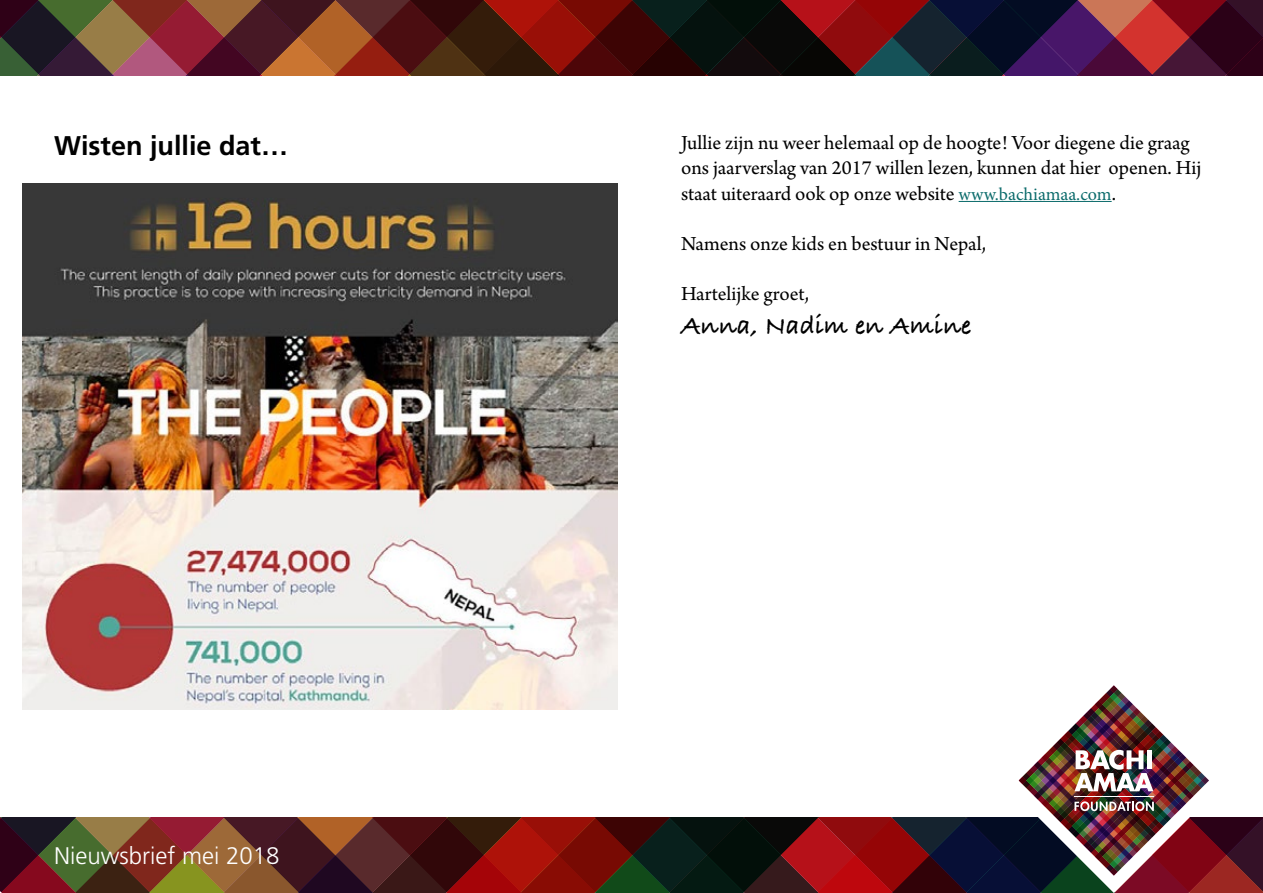
<style>
.page{position:relative;width:1263px;height:893px;background:#fff}
.page>*{position:absolute;margin:0;border:0;box-sizing:border-box;transform-origin:0 0}
.t1{font:700 27px "Bradley Hand ITCTT";color:#000}
.t2{font:700 27px "Frutiger LT Std";color:#000}
.t3{font:300 24px "Frutiger LT Std";color:#fff}
.t4{font:21px/25.2px "Arno Pro";color:#000}
.s1{font-family:"Minion Pro";font-size:18px;color:#0b6b6b}
</style>
<div class="page">
<svg style="left:0;top:0;width:410px;height:75px"></svg>
<svg style="left:410px;top:0;width:74px;height:75px"></svg>
<svg style="left:484px;top:0;width:779px;height:75px"></svg>
<svg style="left:0;top:685px;width:1263px;height:208px"></svg>
<hr style="left:1074px;top:796px;width:80px;height:1px;background:#fff">
<img style="left:22px;top:183px;width:596px;height:527px">
<hr style="left:959px;top:201px;width:153px;height:1px;background:#0b6b6b">
<p class="t2" style="left:54px;top:130px;width:236px">Wisten jullie dat…</p>
<p class="t3" style="left:54px;top:842px;width:227px">Nieuwsbrief mei 2018</p>
<p class="t4" style="left:681px;top:131px;width:522px">Jullie zijn nu weer helemaal op de hoogte! Voor diegene die graag ons jaarverslag van 2017 willen lezen, kunnen dat hier openen. Hij staat uiteraard ook op onze website <span class="s1">www.bachiamaa.com</span>.</p>
<p class="t4" style="left:681px;top:232px;width:306px">Namens onze kids en bestuur in Nepal,</p>
<p class="t4" style="left:681px;top:283px;width:130px">Hartelijke groet,</p>
<p class="t1" style="left:681px;top:305px;width:292px">Anna, Nadim en Amine</p>
</div>
